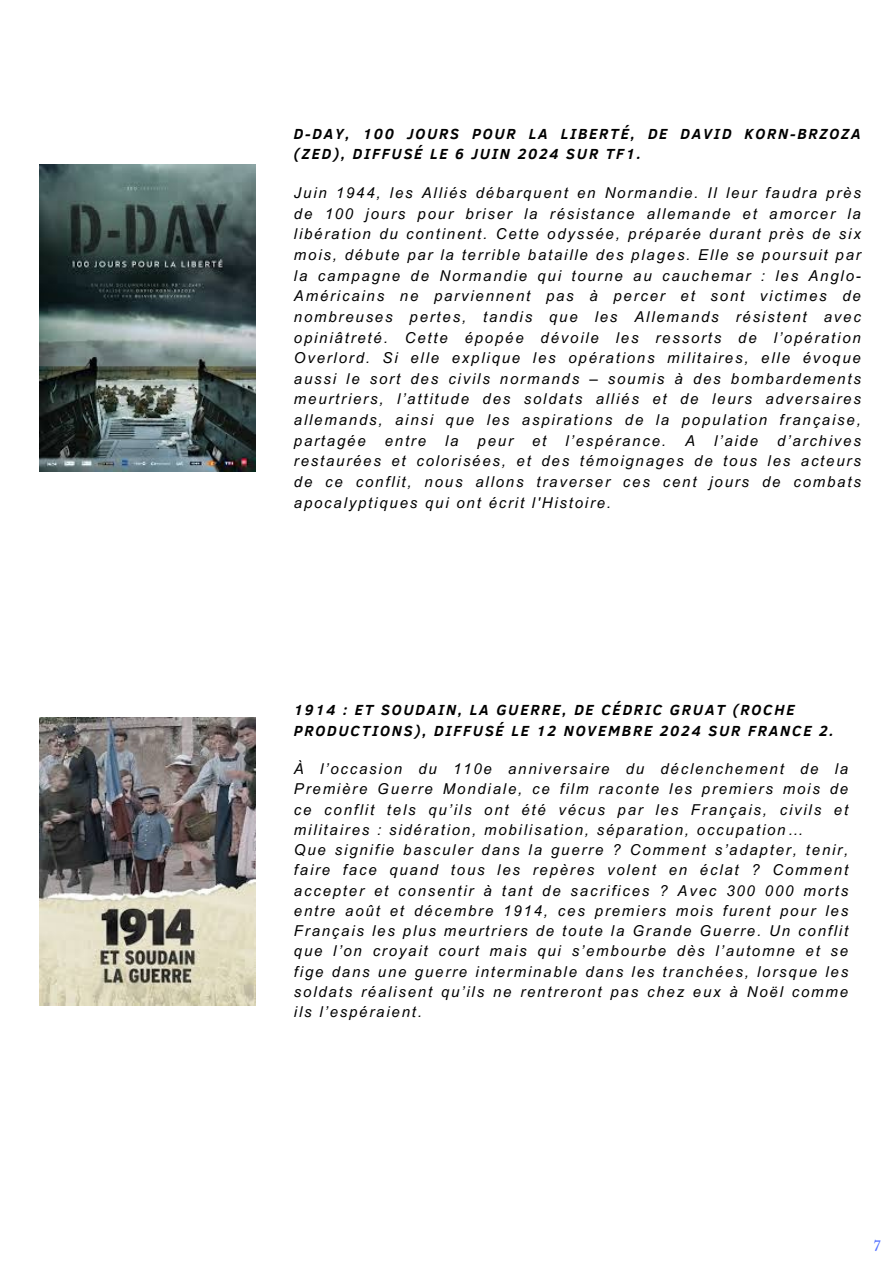
<style>
.page{position:relative;width:894px;height:1264px;background:#fff}
.page>*{position:absolute;margin:0;border:0;box-sizing:border-box;transform-origin:0 0}
.t1{font:italic 15px/20.5px "Arial MT Pro";letter-spacing:.12em;color:#000;text-align:justify}
.t2{font:italic 700 15px/20.5px "Clear Sans";letter-spacing:.12em;color:#000}
.t3{font:13.5px "Libre Baskerville";color:#5271ff}
</style>
<div class="page">
<img style="left:40px;top:165px;width:216px;height:307px">
<img style="left:40px;top:717px;width:216px;height:288px">
<p class="t2" style="left:294px;top:122px;width:568px">D-DAY, 100 JOURS POUR LA LIBERTÉ, DE DAVID KORN-BRZOZA (ZED), DIFFUSÉ LE 6 JUIN 2024 SUR TF1.</p>
<h1 class="t1" style="left:294px;top:184px;width:568px">Juin 1944, les Alliés débarquent en Normandie. Il leur faudra près de 100 jours pour briser la résistance allemande et amorcer la libération du continent. Cette odyssée, préparée durant près de six mois, débute par la terrible bataille des plages. Elle se poursuit par la campagne de Normandie qui tourne au cauchemar : les Anglo-Américains ne parviennent pas à percer et sont victimes de nombreuses pertes, tandis que les Allemands résistent avec opiniâtreté. Cette épopée dévoile les ressorts de l’opération Overlord. Si elle explique les opérations militaires, elle évoque aussi le sort des civils normands – soumis à des bombardements meurtriers, l’attitude des soldats alliés et de leurs adversaires allemands, ainsi que les aspirations de la population française, partagée</h1>
<h1 class="t1" style="left:294px;top:432px;width:568px;text-indent:483px">d’archives restaurées et colorisées, et des témoignages de tous les acteurs de ce conflit, nous allons traverser ces cent jours de combats apocalyptiques qui ont écrit l'Histoire.</h1>
<h1 class="t1" style="left:384px;top:432px;width:43px">entre</h1>
<h1 class="t1" style="left:445px;top:432px;width:15px">la</h1>
<h1 class="t1" style="left:477px;top:432px;width:37px">peur</h1>
<h1 class="t1" style="left:532px;top:432px;width:16px">et</h1>
<h1 class="t1" style="left:565px;top:432px;width:102px">l’espérance.</h1>
<h1 class="t1" style="left:685px;top:432px;width:11px">A</h1>
<h1 class="t1" style="left:714px;top:432px;width:45px">l’aide</h1>
<p class="t2" style="left:294px;top:699px;width:541px">1914 : ET SOUDAIN, LA GUERRE, DE CÉDRIC GRUAT (ROCHE<br>PRODUCTIONS), DIFFUSÉ LE 12 NOVEMBRE 2024 SUR FRANCE 2.</p>
<p class="t1" style="left:294px;top:760px;width:555px">À l’occasion du 110e anniversaire du déclenchement de la Première Guerre Mondiale, ce film raconte les premiers mois de ce conflit tels qu’ils ont été vécus par les Français, civils et militaires : sidération, mobilisation, séparation, occupation…</p>
<h1 class="t1" style="left:294px;top:841px;width:555px">Que signifie basculer dans la guerre ? Comment s’adapter, tenir, faire face quand tous les repères volent en éclat ? Comment accepter et consentir à tant de sacrifices ? Avec 300 000 morts entre août et décembre 1914, ces premiers mois furent pour les Français les plus meurtriers de toute la Grande Guerre. Un conflit que l’on croyait court mais qui s’embourbe dès l’automne et se fige dans une guerre interminable dans les tranchées, lorsque les soldats réalisent qu’ils ne rentreront pas chez eux à Noël comme ils l’espéraient.</h1>
<p class="t3" style="left:873px;top:1237px;width:8px">7</p>
</div>
